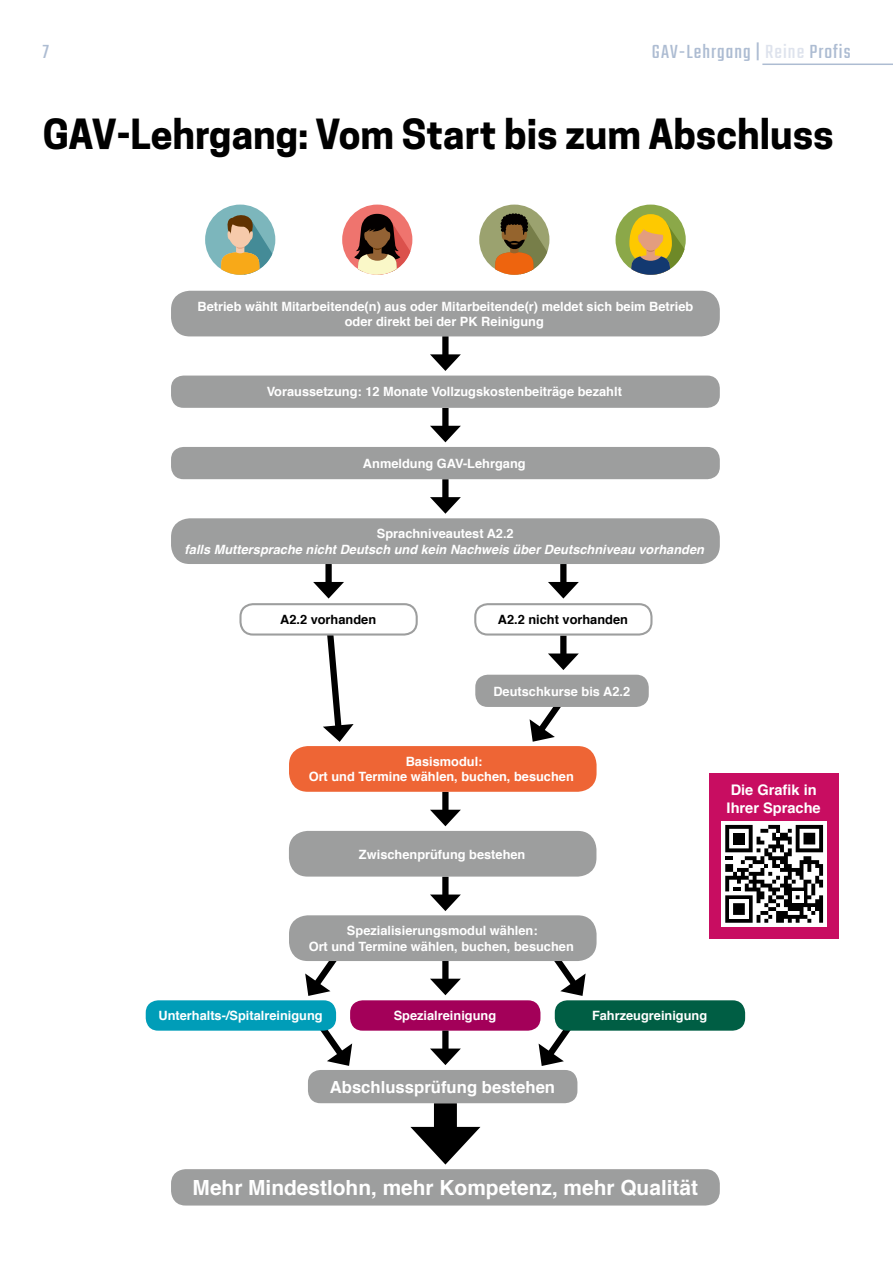
<style>
.page{position:relative;width:893px;height:1263px;background:#fff}
.page>*{position:absolute;margin:0;border:0;box-sizing:border-box;transform-origin:0 0}
.t1{font:700 39px "Cooper Hewitt";color:#000}
.t2{font:21px "Teko";letter-spacing:.05em;color:#adbcd2}
.t3{font:700 20.85px "Helvetica";color:#fff}
.t4{font:700 16.65px "Helvetica";color:#fff}
.t5{font:700 14.55px/17.5px "Helvetica";color:#fff}
.t6{font:700 12.75px/15.3px "Helvetica";color:#fff;text-align:center}
.t7{font:italic 700 12.75px "Helvetica";color:#fff}
.t8{font:700 12.75px "Helvetica";color:#000}
.s1{color:#dee3ed}
</style>
<div class="page">
<hr style="left:762px;top:64px;width:131px;height:1px;background:#adbcd2">
<svg style="left:323px;top:635px;width:31px;height:107px"></svg>
<svg style="left:321px;top:1003px;width:31px;height:63px"></svg>
<svg style="left:539px;top:1003px;width:31px;height:63px"></svg>
<svg style="left:554px;top:961px;width:32px;height:35px"></svg>
<svg style="left:305px;top:961px;width:32px;height:35px"></svg>
<svg style="left:530px;top:707px;width:31px;height:35px"></svg>
<div style="left:434px;top:1103px;width:23px;height:38px;background:#000"></div>
<svg style="left:410px;top:1127px;width:70px;height:37px"></svg>
<div style="left:325px;top:564px;width:7px;height:24px;background:#000"></div>
<svg style="left:313px;top:582px;width:31px;height:16px"></svg>
<div style="left:560px;top:564px;width:6px;height:24px;background:#000"></div>
<svg style="left:548px;top:582px;width:31px;height:16px"></svg>
<div style="left:560px;top:635px;width:6px;height:24px;background:#000"></div>
<svg style="left:548px;top:653px;width:31px;height:17px"></svg>
<div style="left:442px;top:792px;width:7px;height:23px;background:#000"></div>
<svg style="left:430px;top:810px;width:31px;height:16px"></svg>
<div style="left:442px;top:876px;width:7px;height:24px;background:#000"></div>
<svg style="left:430px;top:894px;width:31px;height:17px"></svg>
<div style="left:442px;top:961px;width:7px;height:23px;background:#000"></div>
<svg style="left:430px;top:979px;width:31px;height:16px"></svg>
<div style="left:171px;top:291px;width:549px;height:45px;background:#9d9e9e;border-radius:19px"></div>
<div style="left:171px;top:518px;width:549px;height:46px;background:#9d9e9e;border-radius:19px"></div>
<div style="left:474px;top:603px;width:178px;height:32px;border:2px solid #9d9e9e;border-radius:13px"></div>
<div style="left:475px;top:675px;width:174px;height:32px;background:#9d9e9e;border-radius:13px"></div>
<div style="left:289px;top:746px;width:308px;height:46px;background:#ee6535;border-radius:19px"></div>
<div style="left:289px;top:915px;width:308px;height:46px;background:#9d9e9e;border-radius:19px"></div>
<div style="left:308px;top:1070px;width:269px;height:33px;background:#9d9e9e;border-radius:13px"></div>
<div style="left:171px;top:1169px;width:549px;height:36px;background:#9d9e9e;border-radius:15px"></div>
<div style="left:205px;top:205px;width:70px;height:70px;background:#7cb6bc;border-radius:50%"></div>
<svg style="left:220px;top:213px;width:52px;height:62px"></svg>
<div style="left:342px;top:205px;width:70px;height:70px;background:#ef746e;border-radius:50%"></div>
<svg style="left:354px;top:214px;width:56px;height:61px"></svg>
<div style="left:479px;top:205px;width:70px;height:70px;background:#9ba26f;border-radius:50%"></div>
<svg style="left:494px;top:213px;width:53px;height:62px"></svg>
<div style="left:615px;top:205px;width:71px;height:70px;background:#8ba849;border-radius:50%"></div>
<svg style="left:629px;top:214px;width:43px;height:50px"></svg>
<svg style="left:631px;top:223px;width:53px;height:52px"></svg>
<div style="left:239px;top:603px;width:179px;height:32px;border:2px solid #9d9e9e;border-radius:13px"></div>
<div style="left:289px;top:831px;width:307px;height:45px;background:#9d9e9e;border-radius:19px"></div>
<div style="left:146px;top:1000px;width:190px;height:31px;background:#009db8;border-radius:13px"></div>
<div style="left:350px;top:1000px;width:190px;height:31px;background:#a30059;border-radius:13px"></div>
<div style="left:555px;top:1000px;width:190px;height:31px;background:#005e44;border-radius:13px"></div>
<div style="left:442px;top:1030px;width:7px;height:24px;background:#000"></div>
<svg style="left:430px;top:1048px;width:31px;height:17px"></svg>
<div style="left:442px;top:336px;width:7px;height:24px;background:#000"></div>
<svg style="left:430px;top:354px;width:31px;height:17px"></svg>
<div style="left:709px;top:773px;width:129px;height:165px;background:#c80d61"></div>
<div style="left:721px;top:821px;width:106px;height:106px;background:#fff"></div>
<svg style="left:725px;top:825px;width:98px;height:98px"></svg>
<div style="left:442px;top:408px;width:7px;height:23px;background:#000"></div>
<svg style="left:430px;top:426px;width:31px;height:16px"></svg>
<div style="left:171px;top:376px;width:549px;height:32px;background:#9d9e9e;border-radius:13px"></div>
<div style="left:442px;top:479px;width:7px;height:24px;background:#000"></div>
<svg style="left:430px;top:497px;width:31px;height:17px"></svg>
<div style="left:171px;top:447px;width:549px;height:32px;background:#9d9e9e;border-radius:13px"></div>
<h2 class="t2" style="left:43px;top:40px;width:8px">7</h2>
<h2 class="t2" style="left:652px;top:40px;width:200px">GAV-Lehrgang | <span class="s1">Reine</span> Profis</h2>
<h1 class="t1" style="left:43px;top:112px;width:792px">GAV-Lehrgang: Vom Start bis zum Abschluss</h1>
<p class="t6" style="left:197px;top:299px;width:497px">Betrieb wählt Mitarbeitende(n) aus oder Mitarbeitende(r) meldet sich beim Betrieb oder direkt bei der PK Reinigung</p>
<p class="t6" style="left:267px;top:384px;width:357px">Voraussetzung: 12 Monate Vollzugskostenbeiträge bezahlt</p>
<p class="t6" style="left:363px;top:456px;width:164px">Anmeldung GAV-Lehrgang</p>
<p class="t6" style="left:377px;top:526px;width:138px">Sprachniveautest A2.2</p>
<p class="t7" style="left:185px;top:539px;width:521px">falls Muttersprache nicht Deutsch und kein Nachweis über Deutschniveau vorhanden</p>
<p class="t8" style="left:280px;top:609px;width:98px">A2.2 vorhanden</p>
<p class="t8" style="left:498px;top:609px;width:132px">A2.2 nicht vorhanden</p>
<p class="t6" style="left:493px;top:684px;width:138px">Deutschkurse bis A2.2</p>
<p class="t6" style="left:309px;top:754px;width:267px">Basismodul:<br>Ort und Termine wählen, buchen, besuchen</p>
<p class="t6" style="left:359px;top:846px;width:168px">Zwischenprüfung bestehen</p>
<p class="t5" style="left:727px;top:781px;width:96px">Die Grafik in<br>Ihrer Sprache</p>
<p class="t6" style="left:309px;top:923px;width:267px">Spezialisierungsmodul wählen:<br>Ort und Termine wählen, buchen, besuchen</p>
<p class="t6" style="left:158px;top:1008px;width:166px">Unterhalts-/Spitalreinigung</p>
<p class="t6" style="left:394px;top:1008px;width:104px">Spezialreinigung</p>
<p class="t6" style="left:592px;top:1008px;width:117px">Fahrzeugreinigung</p>
<h3 class="t4" style="left:330px;top:1073px;width:227px">Abschlussprüfung bestehen</h3>
<h3 class="t3" style="left:193px;top:1171px;width:507px">Mehr Mindestlohn, mehr Kompetenz, mehr Qualität</h3>
</div>
